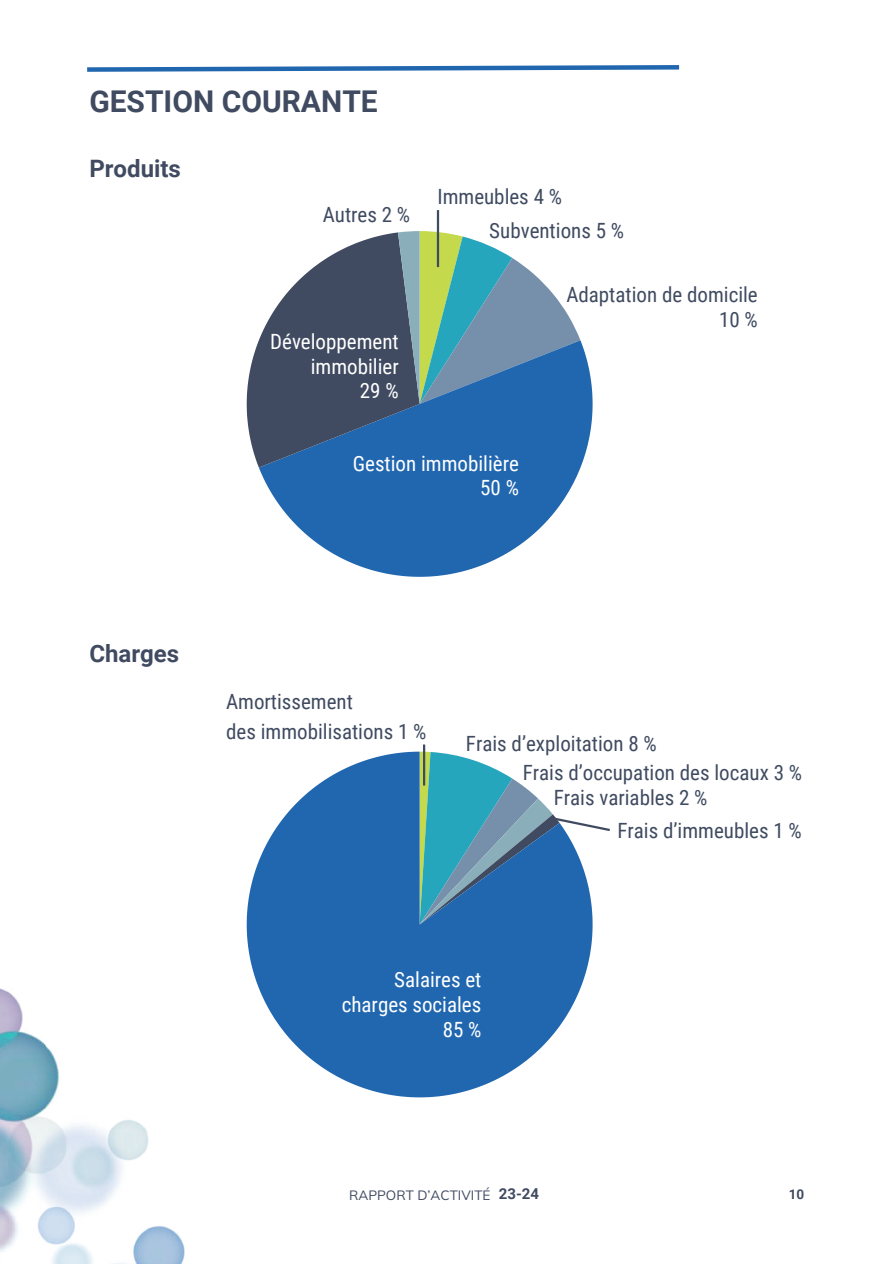
<style>
.page{position:relative;width:894px;height:1264px;background:#fff}
.page>*{position:absolute;margin:0;border:0;box-sizing:border-box;transform-origin:0 0}
.t1{font:700 30px "Roboto";color:#404b61}
.t2{font:700 24px "Roboto";color:#404b61}
.t3{font:21px/24.8px "Roboto Condensed";color:#404b61}
.t4{font:21px/24.8px "Roboto Condensed";color:#fff;text-align:right}
.t5{font:13.5px "Mulish";color:#404b61}
.t6{font:700 13.5px "Roboto";color:#404b61}
.s1{font-family:"Roboto";font-weight:700;font-size:15px}
</style>
<div class="page">
<svg style="left:87px;top:65px;width:593px;height:7px"></svg>
<svg style="left:259px;top:340px;width:333px;height:237px;fill:#2167b0"></svg>
<svg style="left:246px;top:231px;width:334px;height:236px;background:#61839c"></svg>
<hr style="left:437px;top:210px;width:2px;height:57px;background:#404b61">
<svg style="left:246px;top:751px;width:346px;height:346px;fill:#2167b0"></svg>
<svg style="left:419px;top:751px;width:191px;height:173px"></svg>
<img style="left:0;top:988px;width:185px;height:275px">
<hr style="left:423px;top:744px;width:2px;height:41px;background:#404b61">
<h1 class="t1" style="left:89px;top:85px;width:290px">GESTION COURANTE</h1>
<p class="t2" style="left:89px;top:155px;width:93px">Produits</p>
<p class="t3" style="left:323px;top:202px;width:89px">Autres 2 %</p>
<p class="t4" style="left:270px;top:329px;width:130px">Développement immobilier<br>29 %</p>
<p class="t3" style="left:489px;top:180px;width:136px;line-height:33.5px;text-indent:-52px">Immeubles 4 %<br>Subventions 5 %</p>
<p class="t3" style="left:566px;top:282px;width:193px;text-align:right">Adaptation de domicile<br>10 %</p>
<p class="t4" style="left:353px;top:451px;width:168px">Gestion immobilière<br>50 %</p>
<p class="t2" style="left:89px;top:640px;width:91px">Charges</p>
<p class="t3" style="left:226px;top:687px;width:202px;line-height:29.2px">Amortissement<br>des immobilisations 1 %</p>
<p class="t3" style="left:522px;top:729px;width:281px;line-height:28.7px;text-indent:-57px">Frais d’exploitation 8 %<br>Frais d’occupation des locaux 3 %</p>
<p class="t3" style="left:617px;top:781px;width:186px;line-height:32.8px;text-indent:-64px">Frais variables 2 %<br>Frais d’immeubles 1 %</p>
<p class="t4" style="left:341px;top:967px;width:141px">Salaires et charges sociales<br>85 %</p>
<p class="t5" style="left:349px;top:1186px;width:191px">RAPPORT D’ACTIVITÉ <span class="s1">23-24</span></p>
<p class="t6" style="left:788px;top:1186px;width:17px">10</p>
</div>
